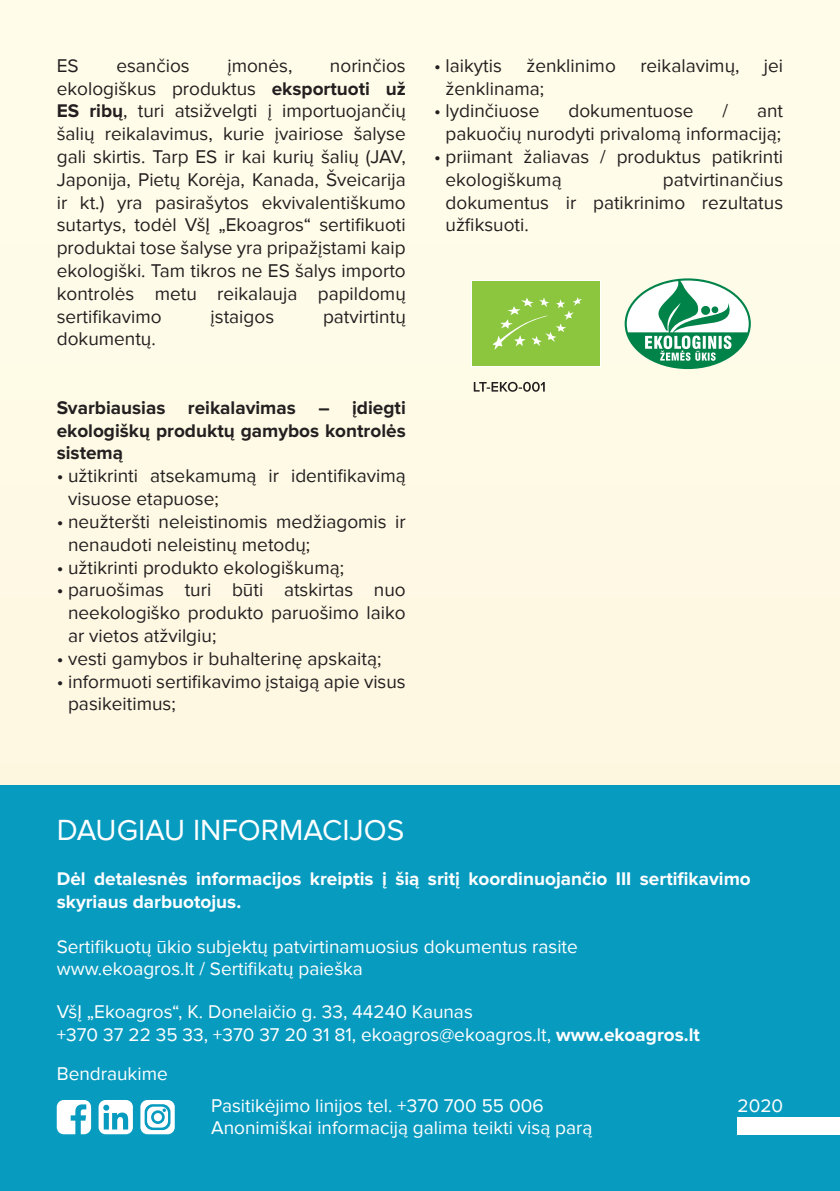
<style>
.page{position:relative;width:840px;height:1191px;background:#fff}
.page>*{position:absolute;margin:0;border:0;box-sizing:border-box;transform-origin:0 0}
.t1{font:30px "Proxima Nova";color:#fff}
.t2{font:19px/22.8px "Proxima Nova";color:#231f20}
.t3{font:19px/22.8px "Proxima Nova";color:#fff}
.t4{font:700 19px/22.8px "Proxima Nova";color:#fff}
.t5{font:700 19px/22.8px "Proxima Nova";color:#231f20;text-align:justify}
.s1{font-weight:700}
</style>
<div class="page">
<div style="left:0;top:0;width:839px;height:1191px;background:#fefae6"></div>
<svg style="left:624px;top:278px;width:126px;height:91px"></svg>
<svg style="left:471px;top:280px;width:129px;height:87px"></svg>
<div style="left:472px;top:282px;width:127px;height:84px;background:#8bc63e"></div>
<svg style="left:492px;top:297px;width:89px;height:53px"></svg>
<svg style="left:473px;top:382px;width:71px;height:10px"></svg>
<div style="left:0;top:785px;width:839px;height:406px;background:#089bc0"></div>
<svg style="left:140px;top:1100px;width:35px;height:34px"></svg>
<svg style="left:57px;top:1100px;width:34px;height:34px"></svg>
<svg style="left:98px;top:1100px;width:35px;height:34px"></svg>
<div style="left:737px;top:1117px;width:102px;height:17px;background:#fff"></div>
<p class="t2" style="left:57px;top:54px;width:350px;text-align:justify;text-indent:273px">norinčios ekologiškus produktus <span class="s1">eksportuoti už ES ribų</span>, turi atsižvelgti į importuojančių šalių reikalavimus, kurie įvairiose šalyse gali skirtis. Tarp ES ir kai kurių šalių (JAV, Japonija, Pietų Korėja, Kanada, Šveicarija ir kt.) yra pasirašytos ekvivalentiškumo sutartys, todėl VšĮ „Ekoagros“ sertifikuoti produktai tose šalyse yra pripažįstami kaip ekologiški. Tam tikros ne ES šalys importo kontrolės metu reikalauja papildomų sertifikavimo</p>
<p class="t2" style="left:57px;top:54px;width:23px">ES</p>
<p class="t2" style="left:116px;top:54px;width:75px">esančios</p>
<p class="t2" style="left:227px;top:54px;width:66px">įmonės,</p>
<p class="t2" style="left:210px;top:305px;width:65px">įstaigos</p>
<p class="t2" style="left:323px;top:305px;width:84px">patvirtintų</p>
<p class="t2" style="left:57px;top:328px;width:100px">dokumentų.</p>
<p class="t5" style="left:57px;top:396px;width:350px">Svarbiausias reikalavimas – įdiegti ekologiškų produktų gamybos kontrolės sistemą</p>
<p class="t2" style="left:68px;top:465px;width:339px;text-indent:-11px">• užtikrinti atsekamumą ir identifikavimą visuose etapuose;</p>
<p class="t2" style="left:68px;top:510px;width:339px;text-indent:-11px">• neužteršti neleistinomis medžiagomis ir nenaudoti neleistinų metodų;</p>
<p class="t2" style="left:57px;top:556px;width:289px">• užtikrinti produkto ekologiškumą;</p>
<p class="t2" style="left:68px;top:579px;width:339px;text-align:justify;text-indent:-11px">• paruošimas turi būti atskirtas nuo neekologiško produkto paruošimo laiko ar vietos atžvilgiu;</p>
<p class="t2" style="left:57px;top:647px;width:326px">• vesti gamybos ir buhalterinę apskaitą;</p>
<p class="t2" style="left:68px;top:670px;width:339px;text-indent:-11px">• informuoti sertifikavimo įstaigą apie visus pasikeitimus;</p>
<p class="t2" style="left:434px;top:54px;width:69px">• laikytis</p>
<p class="t2" style="left:526px;top:54px;width:91px">ženklinimo</p>
<p class="t2" style="left:640px;top:54px;width:101px">reikalavimų,</p>
<p class="t2" style="left:763px;top:54px;width:21px">jei</p>
<p class="t2" style="left:445px;top:77px;width:100px">ženklinama;</p>
<p class="t2" style="left:434px;top:100px;width:107px">• lydinčiuose</p>
<p class="t2" style="left:568px;top:100px;width:127px">dokumentuose</p>
<p class="t2" style="left:722px;top:100px;width:7px">/</p>
<p class="t2" style="left:445px;top:100px;width:339px;text-align:right">ant<br>pakuočių nurodyti privalomą informaciją;</p>
<p class="t2" style="left:445px;top:145px;width:339px;text-indent:-11px">• priimant žaliavas / produktus patikrinti ekologiškumą</p>
<p class="t2" style="left:445px;top:168px;width:339px;text-align:justify;text-indent:217px">patvirtinančius dokumentus ir patikrinimo rezultatus užfiksuoti.</p>
<p class="t1" style="left:57px;top:813px;width:349px">DAUGIAU INFORMACIJOS</p>
<p class="t4" style="left:57px;top:868px;width:695px">Dėl detalesnės informacijos kreiptis į šią sritį koordinuojančio III sertifikavimo skyriaus darbuotojus.</p>
<p class="t3" style="left:57px;top:935px;width:522px">Sertifikuotų ūkio subjektų patvirtinamuosius dokumentus rasite www.ekoagros.lt / Sertifikatų paieška</p>
<p class="t3" style="left:57px;top:1000px;width:417px">VšĮ „Ekoagros“, K. Donelaičio g. 33, 44240 Kaunas</p>
<p class="t3" style="left:57px;top:1023px;width:644px">+370 37 22 35 33, +370 37 20 31 81, ekoagros@ekoagros.lt, <span class="s1">www.ekoagros.lt</span></p>
<p class="t3" style="left:57px;top:1062px;width:112px">Bendraukime</p>
<p class="t3" style="left:211px;top:1094px;width:333px">Pasitikėjimo linijos tel. +370 700 55 006</p>
<p class="t3" style="left:211px;top:1117px;width:382px">Anonimiškai informaciją galima teikti visą parą</p>
<p class="t3" style="left:737px;top:1094px;width:47px">2020</p>
</div>
